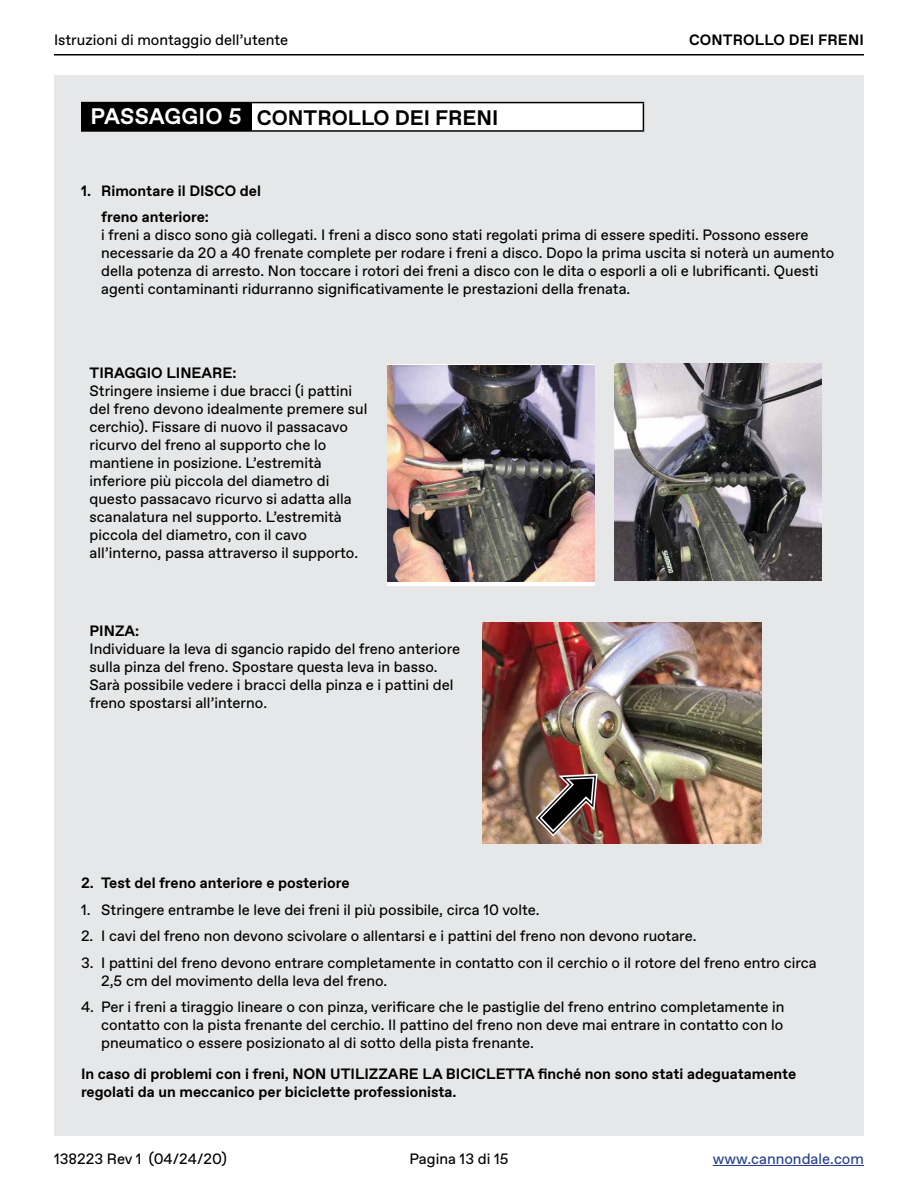
<style>
.page{position:relative;width:918px;height:1188px;background:#fff}
.page>*{position:absolute;margin:0;border:0;box-sizing:border-box;transform-origin:0 0}
.t1{font:700 22.5px "Favorit";letter-spacing:.005em;color:#fff}
.t2{font:700 21px "Favorit";color:#000}
.t3{font:15px/18px "Favorit";color:#000}
.t4{font:700 15px/26.5px "Favorit";color:#000}
.t5{font:15px "Favorit";color:#25408f}
</style>
<div class="page">
<hr style="left:54px;top:54px;width:810px;height:1px;background:#000">
<hr style="left:713px;top:1165px;width:151px;height:1px;background:#25408f">
<div style="left:54px;top:75px;width:810px;height:1061px;background:#e6e7e8"></div>
<div style="left:251px;top:103px;width:392px;height:28px;background:#fff"></div>
<hr style="left:81px;top:102px;width:170px;height:1px;background:#000">
<svg style="left:81px;top:103px;width:1px;height:27px"></svg>
<hr style="left:251px;top:102px;width:393px;height:1px;background:#000">
<svg style="left:643px;top:103px;width:1px;height:27px"></svg>
<hr style="left:81px;top:130px;width:170px;height:2px;background:#000">
<hr style="left:251px;top:130px;width:393px;height:2px;background:#000">
<div style="left:388px;top:364px;width:207px;height:221px;background:linear-gradient(to right,#fff,#fff)"></div>
<img style="left:388px;top:366px;width:207px;height:215px">
<img style="left:614px;top:363px;width:208px;height:218px">
<img style="left:482px;top:623px;width:280px;height:221px">
<img style="left:532px;top:771px;width:68px;height:68px">
<div style="left:82px;top:102px;width:170px;height:29px;background:#000"></div>
<p class="t3" style="left:54px;top:31px;width:236px">Istruzioni di montaggio dell’utente</p>
<h1 class="t1" style="left:90px;top:102px;width:153px">PASSAGGIO 5</h1>
<h2 class="t2" style="left:257px;top:104px;width:243px">CONTROLLO DEI FRENI</h2>
<p class="t4" style="left:689px;top:27px;width:176px">CONTROLLO DEI FRENI</p>
<p class="t4" style="left:101px;top:177px;width:161px;text-indent:-20px">1. Rimontare il DISCO del freno anteriore:</p>
<p class="t3" style="left:101px;top:226px;width:735px">i freni a disco sono già collegati. I freni a disco sono stati regolati prima di essere spediti. Possono essere necessarie da 20 a 40 frenate complete per rodare i freni a disco. Dopo la prima uscita si noterà un aumento della potenza di arresto. Non toccare i rotori dei freni a disco con le dita o esporli a oli e lubrificanti. Questi agenti contaminanti ridurranno significativamente le prestazioni della frenata.</p>
<p class="t4" style="left:90px;top:359px;width:148px">TIRAGGIO LINEARE:</p>
<p class="t3" style="left:90px;top:381px;width:279px">Stringere insieme i due bracci (i pattini del freno devono idealmente premere sul cerchio). Fissare di nuovo il passacavo ricurvo del freno al supporto che lo mantiene in posizione. L’estremità inferiore più piccola del diametro di questo passacavo ricurvo si adatta alla scanalatura nel supporto. L’estremità piccola del diametro, con il cavo all’interno, passa attraverso il supporto.</p>
<p class="t4" style="left:90px;top:617px;width:51px">PINZA:</p>
<p class="t3" style="left:90px;top:639px;width:372px">Individuare la leva di sgancio rapido del freno anteriore sulla pinza del freno. Spostare questa leva in basso.<br>Sarà possibile vedere i bracci della pinza e i pattini del freno spostarsi all’interno.</p>
<p class="t4" style="left:81px;top:869px;width:270px">2. Test del freno anteriore e posteriore</p>
<p class="t3" style="left:81px;top:900px;width:460px">1. Stringere entrambe le leve dei freni il più possibile, circa 10 volte.</p>
<p class="t3" style="left:81px;top:927px;width:617px">2. I cavi del freno non devono scivolare o allentarsi e i pattini del freno non devono ruotare.</p>
<p class="t3" style="left:101px;top:953px;width:717px;text-indent:-20px">3. I pattini del freno devono entrare completamente in contatto con il cerchio o il rotore del freno entro circa<br>2,5 cm del movimento della leva del freno.</p>
<p class="t3" style="left:101px;top:998px;width:685px;text-align:justify;text-indent:-20px">4. Per i freni a tiraggio lineare o con pinza, verificare che le pastiglie del freno entrino completamente in contatto con la pista frenante del cerchio. Il pattino del freno non deve mai entrare in contatto con lo pneumatico o essere posizionato al di sotto della pista frenante.</p>
<p class="t4" style="left:81px;top:1065px;width:717px;line-height:18px">In caso di problemi con i freni, NON UTILIZZARE LA BICICLETTA finché non sono stati adeguatamente regolati da un meccanico per biciclette professionista.</p>
<p class="t3" style="left:54px;top:1149px;width:174px">138223 Rev 1 (04/24/20)</p>
<p class="t3" style="left:410px;top:1149px;width:100px">Pagina 13 di 15</p>
<p class="t5" style="left:713px;top:1149px;width:153px">www.cannondale.com</p>
</div>
